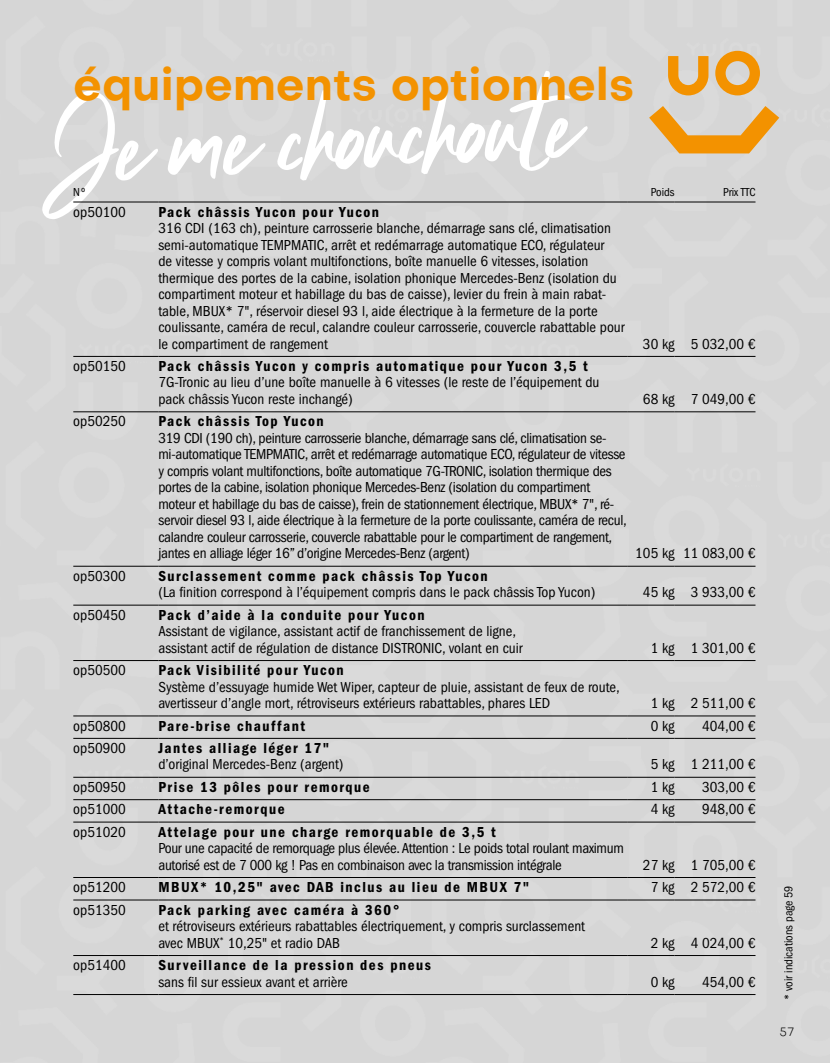
<style>
.page{position:relative;width:830px;height:1063px;background:#fff}
.page>*{position:absolute;margin:0;border:0;box-sizing:border-box;transform-origin:0 0}
.t1{font:105px "Clattering";color:#fff}
.t2{font:700 45px "Objectivity";color:#f39200}
.t3{font:condensed 15px/16.5px "ITC Franklin Gothic Std";color:#000}
.t4{font:condensed 15px/16.5px "ITC Franklin Gothic Std";letter-spacing:-.02em;color:#000}
.t5{font:15px "ITC Franklin Gothic Std Dm Cd";letter-spacing:.1em;color:#000}
.t6{font:condensed 12px "ITC Franklin Gothic Std";color:#000}
.t7{font:300 12px "Objectivity";color:#000}
</style>
<div class="page">
<div style="left:0;top:0;width:829px;height:1063px;background:#d6d6d6"></div>
<svg style="left:648px;top:51px;width:130px;height:102px;background:#e0bf8c"></svg>
<hr style="left:73px;top:202px;width:85px;height:1px;background:#000">
<hr style="left:158px;top:202px;width:469px;height:1px;background:#000">
<hr style="left:627px;top:202px;width:47px;height:1px;background:#000">
<hr style="left:674px;top:202px;width:81px;height:1px;background:#000">
<hr style="left:73px;top:356px;width:85px;height:1px;background:#000">
<hr style="left:158px;top:356px;width:469px;height:1px;background:#000">
<hr style="left:627px;top:356px;width:47px;height:1px;background:#000">
<hr style="left:674px;top:356px;width:81px;height:1px;background:#000">
<hr style="left:73px;top:412px;width:85px;height:1px;background:#000">
<hr style="left:158px;top:412px;width:469px;height:1px;background:#000">
<hr style="left:627px;top:412px;width:47px;height:1px;background:#000">
<hr style="left:674px;top:412px;width:81px;height:1px;background:#000">
<hr style="left:73px;top:566px;width:85px;height:1px;background:#000">
<hr style="left:158px;top:566px;width:469px;height:1px;background:#000">
<hr style="left:627px;top:566px;width:47px;height:1px;background:#000">
<hr style="left:674px;top:566px;width:81px;height:1px;background:#000">
<hr style="left:73px;top:605px;width:85px;height:1px;background:#000">
<hr style="left:158px;top:605px;width:469px;height:1px;background:#000">
<hr style="left:627px;top:605px;width:47px;height:1px;background:#000">
<hr style="left:674px;top:605px;width:81px;height:1px;background:#000">
<hr style="left:73px;top:660px;width:85px;height:1px;background:#000">
<hr style="left:158px;top:660px;width:469px;height:1px;background:#000">
<hr style="left:627px;top:660px;width:47px;height:1px;background:#000">
<hr style="left:674px;top:660px;width:81px;height:1px;background:#000">
<hr style="left:73px;top:716px;width:85px;height:1px;background:#000">
<hr style="left:158px;top:716px;width:469px;height:1px;background:#000">
<hr style="left:627px;top:716px;width:47px;height:1px;background:#000">
<hr style="left:674px;top:716px;width:81px;height:1px;background:#000">
<hr style="left:73px;top:738px;width:85px;height:1px;background:#000">
<hr style="left:158px;top:738px;width:469px;height:1px;background:#000">
<hr style="left:627px;top:738px;width:47px;height:1px;background:#000">
<hr style="left:674px;top:738px;width:81px;height:1px;background:#000">
<hr style="left:73px;top:777px;width:85px;height:1px;background:#000">
<hr style="left:158px;top:777px;width:469px;height:1px;background:#000">
<hr style="left:627px;top:777px;width:47px;height:1px;background:#000">
<hr style="left:674px;top:777px;width:81px;height:1px;background:#000">
<hr style="left:73px;top:799px;width:85px;height:1px;background:#000">
<hr style="left:158px;top:799px;width:469px;height:1px;background:#000">
<hr style="left:627px;top:799px;width:47px;height:1px;background:#000">
<hr style="left:674px;top:799px;width:81px;height:1px;background:#000">
<hr style="left:73px;top:822px;width:85px;height:1px;background:#000">
<hr style="left:158px;top:822px;width:469px;height:1px;background:#000">
<hr style="left:627px;top:822px;width:47px;height:1px;background:#000">
<hr style="left:674px;top:822px;width:81px;height:1px;background:#000">
<hr style="left:73px;top:877px;width:85px;height:1px;background:#000">
<hr style="left:158px;top:877px;width:469px;height:1px;background:#000">
<hr style="left:627px;top:877px;width:47px;height:1px;background:#000">
<hr style="left:674px;top:877px;width:81px;height:1px;background:#000">
<hr style="left:73px;top:900px;width:85px;height:1px;background:#000">
<hr style="left:158px;top:900px;width:469px;height:1px;background:#000">
<hr style="left:627px;top:900px;width:47px;height:1px;background:#000">
<hr style="left:674px;top:900px;width:81px;height:1px;background:#000">
<hr style="left:73px;top:955px;width:85px;height:1px;background:#000">
<hr style="left:158px;top:955px;width:469px;height:1px;background:#000">
<hr style="left:627px;top:955px;width:47px;height:1px;background:#000">
<hr style="left:674px;top:955px;width:81px;height:1px;background:#000">
<hr style="left:73px;top:994px;width:85px;height:1px;background:#000">
<hr style="left:158px;top:994px;width:469px;height:1px;background:#000">
<hr style="left:627px;top:994px;width:47px;height:1px;background:#000">
<hr style="left:674px;top:994px;width:81px;height:1px;background:#000">
<h2 class="t2" style="left:73px;top:51px;width:562px">équipements optionnels</h2>
<h1 class="t1" style="left:43px;top:85px;width:533px;rotate:-3deg">Je me chouchoute</h1>
<p class="t6" style="left:73px;top:185px;width:14px">Nº</p>
<p class="t6" style="left:650px;top:185px;width:25px">Poids</p>
<p class="t6" style="left:722px;top:185px;width:34px">Prix TTC</p>
<p class="t3" style="left:73px;top:203px;width:54px">op50100</p>
<p class="t5" style="left:158px;top:203px;width:222px">Pack châssis Yucon pour Yucon</p>
<p class="t3" style="left:158px;top:220px;width:467px">316 CDI (163 ch), peinture carrosserie blanche, démarrage sans clé, climatisation semi-automatique TEMPMATIC, arrêt et redémarrage automatique ECO, régulateur<br>de vitesse y compris volant multifonctions, boîte manuelle 6 vitesses, isolation thermique des portes de la cabine, isolation phonique Mercedes-Benz (isolation du compartiment moteur et habillage du bas de caisse), levier du frein à main rabat&shy;table, MBUX* 7", réservoir diesel 93 l, aide électrique à la fermeture de la porte coulissante, caméra de recul, calandre couleur carrosserie, couvercle rabattable pour le compartiment de rangement</p>
<p class="t3" style="left:642px;top:335px;width:114px">30 kg 5 032,00 €</p>
<p class="t3" style="left:73px;top:358px;width:54px">op50150</p>
<p class="t5" style="left:158px;top:357px;width:430px">Pack châssis Yucon y compris automatique pour Yucon 3,5 t</p>
<p class="t3" style="left:158px;top:374px;width:442px">7G-Tronic au lieu d’une boîte manuelle à 6 vitesses (le reste de l’équipement du pack châssis Yucon reste inchangé)</p>
<p class="t3" style="left:73px;top:413px;width:54px">op50250</p>
<p class="t5" style="left:158px;top:413px;width:167px">Pack châssis Top Yucon</p>
<p class="t4" style="left:158px;top:430px;width:469px">319 CDI (190 ch), peinture carrosserie blanche, démarrage sans clé, climatisation se&shy;mi-automatique TEMPMATIC, arrêt et redémarrage automatique ECO, régulateur de vitesse y compris volant multifonctions, boîte automatique 7G-TRONIC, isolation thermique des portes de la cabine, isolation phonique Mercedes-Benz (isolation du compartiment moteur et habillage du bas de caisse), frein de stationnement électrique, MBUX* 7", ré&shy;servoir diesel 93 l, aide électrique à la fermeture de la porte coulissante, caméra de recul, calandre couleur carrosserie, couvercle rabattable pour le compartiment de rangement, jantes en alliage léger 16” d’origine Mercedes-Benz (argent)</p>
<p class="t3" style="left:642px;top:391px;width:114px">68 kg 7 049,00 €</p>
<p class="t3" style="left:635px;top:545px;width:122px">105 kg 11 083,00 €</p>
<p class="t3" style="left:73px;top:568px;width:54px">op50300</p>
<p class="t5" style="left:158px;top:567px;width:331px">Surclassement comme pack châssis Top Yucon</p>
<p class="t3" style="left:158px;top:584px;width:438px">(La finition correspond à l’équipement compris dans le pack châssis Top Yucon)</p>
<p class="t3" style="left:642px;top:584px;width:114px">45 kg 3 933,00 €</p>
<p class="t3" style="left:73px;top:607px;width:54px">op50450</p>
<p class="t5" style="left:158px;top:606px;width:267px">Pack d’aide à la conduite pour Yucon</p>
<p class="t3" style="left:158px;top:623px;width:365px">Assistant de vigilance, assistant actif de franchissement de ligne, assistant actif de régulation de distance DISTRONIC, volant en cuir</p>
<p class="t3" style="left:650px;top:640px;width:106px">1 kg 1 301,00 €</p>
<p class="t3" style="left:73px;top:662px;width:54px">op50500</p>
<p class="t5" style="left:158px;top:662px;width:187px">Pack Visibilité pour Yucon</p>
<p class="t3" style="left:158px;top:679px;width:462px">Système d’essuyage humide Wet Wiper, capteur de pluie, assistant de feux de route, avertisseur d’angle mort, rétroviseurs extérieurs rabattables, phares LED</p>
<p class="t3" style="left:650px;top:695px;width:106px">1 kg 2 511,00 €</p>
<p class="t3" style="left:73px;top:717px;width:54px">op50800</p>
<p class="t5" style="left:158px;top:717px;width:148px">Pare-brise chauffant</p>
<p class="t3" style="left:650px;top:717px;width:25px">0 kg</p>
<p class="t3" style="left:701px;top:717px;width:55px">404,00 €</p>
<p class="t3" style="left:73px;top:740px;width:54px">op50900</p>
<p class="t5" style="left:158px;top:739px;width:172px">Jantes alliage léger 17"</p>
<p class="t3" style="left:158px;top:756px;width:186px">d’original Mercedes-Benz (argent)</p>
<p class="t3" style="left:650px;top:756px;width:106px">5 kg 1 211,00 €</p>
<p class="t3" style="left:73px;top:779px;width:54px">op50950</p>
<p class="t5" style="left:158px;top:778px;width:213px">Prise 13 pôles pour remorque</p>
<p class="t3" style="left:650px;top:779px;width:25px">1 kg</p>
<p class="t3" style="left:701px;top:779px;width:55px">303,00 €</p>
<p class="t3" style="left:73px;top:801px;width:54px">op51000</p>
<p class="t5" style="left:158px;top:801px;width:128px">Attache-remorque</p>
<p class="t3" style="left:650px;top:801px;width:25px">4 kg</p>
<p class="t3" style="left:701px;top:801px;width:55px">948,00 €</p>
<p class="t3" style="left:73px;top:824px;width:54px">op51020</p>
<p class="t5" style="left:158px;top:823px;width:339px">Attelage pour une charge remorquable de 3,5 t</p>
<p class="t4" style="left:158px;top:840px;width:466px">Pour une capacité de remorquage plus élevée. Attention : Le poids total roulant maximum autorisé est de 7 000 kg ! Pas en combinaison avec la transmission intégrale</p>
<p class="t3" style="left:642px;top:857px;width:114px">27 kg 1 705,00 €</p>
<p class="t3" style="left:73px;top:879px;width:54px">op51200</p>
<p class="t5" style="left:158px;top:879px;width:372px">MBUX* 10,25" avec DAB inclus au lieu de MBUX 7"</p>
<p class="t3" style="left:650px;top:879px;width:106px">7 kg 2 572,00 €</p>
<p class="t3" style="left:73px;top:902px;width:54px">op51350</p>
<p class="t5" style="left:158px;top:901px;width:243px">Pack parking avec caméra à 360°</p>
<p class="t3" style="left:158px;top:918px;width:428px">et rétroviseurs extérieurs rabattables électriquement, y compris surclassement avec MBUX<sup>*</sup> 10,25" et radio DAB</p>
<p class="t3" style="left:650px;top:934px;width:106px">2 kg 4 024,00 €</p>
<p class="t3" style="left:73px;top:957px;width:54px">op51400</p>
<p class="t5" style="left:158px;top:957px;width:274px">Surveillance de la pression des pneus</p>
<p class="t3" style="left:158px;top:973px;width:191px">sans fil sur essieux avant et arrière</p>
<p class="t3" style="left:650px;top:973px;width:25px">0 kg</p>
<p class="t3" style="left:701px;top:973px;width:55px">454,00 €</p>
<p class="t6" style="left:781px;top:1000px;width:116px;rotate:-90deg">* voir indications page 59</p>
<p class="t7" style="left:779px;top:1024px;width:16px">57</p>
</div>
